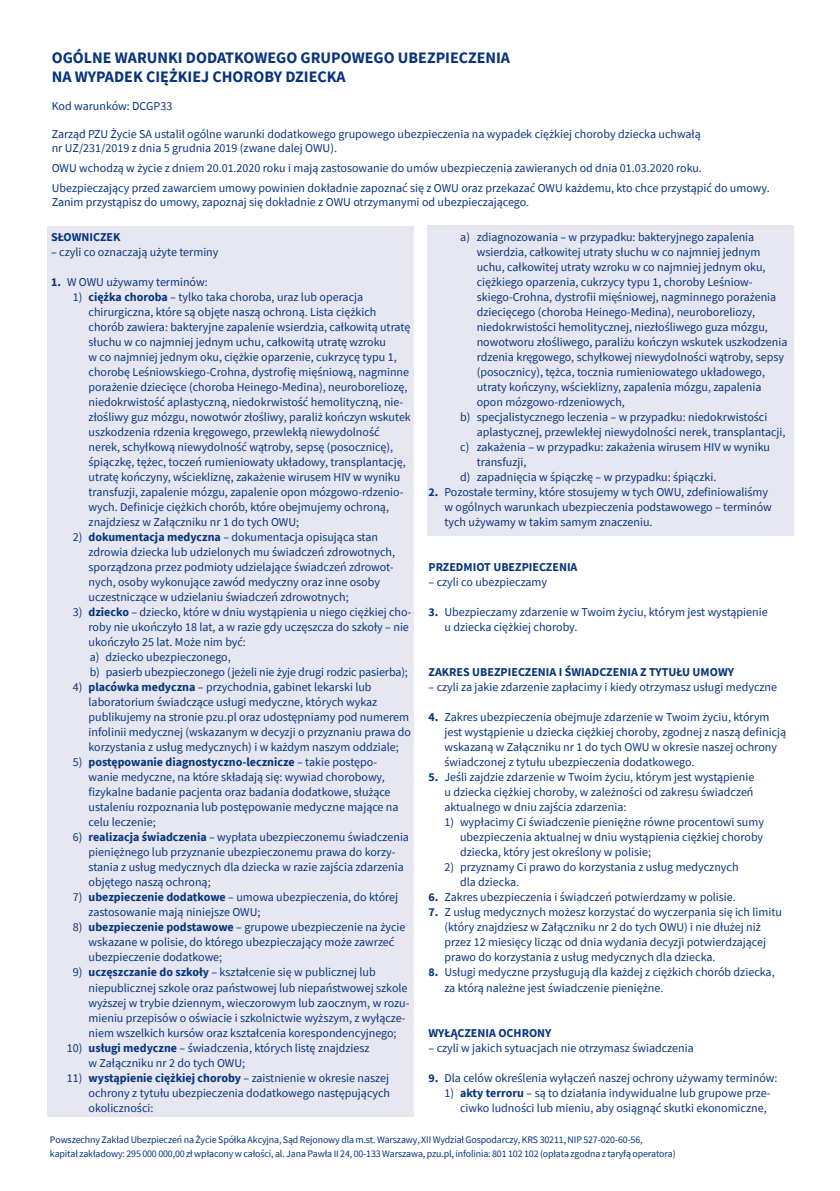
<style>
.page{position:relative;width:840px;height:1191px;background:#fff}
.page>*{position:absolute;margin:0;border:0;box-sizing:border-box;transform-origin:0 0}
.t1{font:700 16px/19.2px "Source Sans Pro";color:#08347b}
._2_II_st_1cyfra_pod{font:12px/15px "Source Sans Pro";color:#08347b}
._1_Treść_normal_I_st{font:12px/15px "Source Sans Pro";color:#08347b}
._4_III_st_pod_1_cyfr{font:12px/15px "Source Sans Pro";color:#08347b}
._1_Treść_normal_I_st-2{font:700 12px "Source Sans Pro";color:#08347b}
._5_III_st_pod_2_cyfr{font:12px "Source Sans Pro";letter-spacing:-.01em;color:#08347b}
.t2{font:10px/14px "Source Sans Pro";letter-spacing:-.015em;color:#08347b}
.s1{font-weight:700}
</style>
<div class="page">
<div style="left:427px;top:226px;width:365px;height:310px;background:#e6e7f1"></div>
<div style="left:48px;top:226px;width:365px;height:890px;background:#e6e7f1"></div>
<h1 class="t1" style="left:52px;top:48px;width:459px">OGÓLNE WARUNKI DODATKOWEGO GRUPOWEGO UBEZPIECZENIA<br>NA WYPADEK CIĘŻKIEJ CHOROBY DZIECKA</h1>
<p class="_2_II_st_1cyfra_pod" style="left:52px;top:99px;width:122px">Kod warunków: DCGP33</p>
<p class="_2_II_st_1cyfra_pod" style="left:52px;top:127px;width:650px;line-height:14px">Zarząd PZU Życie SA ustalił ogólne warunki dodatkowego grupowego ubezpieczenia na wypadek ciężkiej choroby dziecka uchwałą nr UZ/231/2019 z dnia 5 grudnia 2019 (zwane dalej OWU).</p>
<p class="_2_II_st_1cyfra_pod" style="left:52px;top:158px;width:719px;line-height:19.6px">OWU wchodzą w życie z dniem 20.01.2020 roku i mają zastosowanie do umów ubezpieczenia zawieranych od dnia 01.03.2020 roku.<br>Ubezpieczający przed zawarciem umowy powinien dokładnie zapoznać się z OWU oraz przekazać OWU każdemu, kto chce przystąpić do umowy.</p>
<p class="_2_II_st_1cyfra_pod" style="left:52px;top:194px;width:478px">Zanim przystąpisz do umowy, zapoznaj się dokładnie z OWU otrzymanymi od ubezpieczającego.</p>
<p class="_1_Treść_normal_I_st-2" style="left:51px;top:228px;width:71px">SŁOWNICZEK</p>
<p class="_1_Treść_normal_I_st" style="left:51px;top:244px;width:169px">– czyli co oznaczają użyte terminy</p>
<p class="_1_Treść_normal_I_st" style="left:51px;top:274px;width:158px"><span class="s1">1.</span> W OWU używamy terminów:</p>
<p class="_2_II_st_1cyfra_pod" style="left:88px;top:289px;width:323px;text-indent:-16px">1) <span class="s1">ciężka choroba</span> – tylko taka choroba, uraz lub operacja chirurgiczna, które są objęte naszą ochroną. Lista ciężkich chorób zawiera: bakteryjne zapalenie wsierdzia, całkowitą utratę słuchu w co najmniej jednym uchu, całkowitą utratę wzroku<br>w co najmniej jednym oku, ciężkie oparzenie, cukrzycę typu 1, chorobę Leśniowskiego-Crohna, dystrofię mięśniową, nagminne porażenie dziecięce (choroba Heinego-Medina), neuroboreliozę, niedokrwistość aplastyczną, niedokrwistość hemolityczną, nie&shy;złośliwy guz mózgu, nowotwór złośliwy, paraliż kończyn wskutek uszkodzenia rdzenia kręgowego, przewlekłą niewydolność nerek, schyłkową niewydolność wątroby, sepsę (posocznicę), śpiączkę, tężec, toczeń rumieniowaty układowy, transplantację, utratę kończyny, wściekliznę, zakażenie wirusem HIV w wyniku transfuzji, zapalenie mózgu, zapalenie opon mózgowo-rdzenio&shy;wych. Definicje ciężkich chorób, które obejmujemy ochroną, znajdziesz w Załączniku nr 1 do tych OWU;</p>
<p class="_2_II_st_1cyfra_pod" style="left:88px;top:529px;width:308px;text-indent:-16px">2) <span class="s1">dokumentacja medyczna</span> – dokumentacja opisująca stan zdrowia dziecka lub udzielonych mu świadczeń zdrowotnych, sporządzona przez podmioty udzielające świadczeń zdrowot&shy;nych, osoby wykonujące zawód medyczny oraz inne osoby uczestniczące w udzielaniu świadczeń zdrowotnych;</p>
<p class="_2_II_st_1cyfra_pod" style="left:88px;top:604px;width:324px;text-indent:-16px">3) <span class="s1">dziecko</span> – dziecko, które w dniu wystąpienia u niego ciężkiej cho&shy;roby nie ukończyło 18 lat, a w razie gdy uczęszcza do szkoły – nie ukończyło 25 lat. Może nim być:</p>
<p class="_5_III_st_pod_2_cyfr" style="left:90px;top:649px;width:142px">a) dziecko ubezpieczonego,</p>
<p class="_5_III_st_pod_2_cyfr" style="left:90px;top:664px;width:319px">b) pasierb ubezpieczonego (jeżeli nie żyje drugi rodzic pasierba);</p>
<p class="_2_II_st_1cyfra_pod" style="left:88px;top:679px;width:324px;text-indent:-16px">4) <span class="s1">placówka medyczna</span> – przychodnia, gabinet lekarski lub laboratorium świadczące usługi medyczne, których wykaz publikujemy na stronie pzu.pl oraz udostępniamy pod numerem infolinii medycznej (wskazanym w decyzji o przyznaniu prawa do korzystania z usług medycznych) i w każdym naszym oddziale;</p>
<p class="_2_II_st_1cyfra_pod" style="left:88px;top:754px;width:311px;text-indent:-16px">5) <span class="s1">postępowanie diagnostyczno-lecznicze</span> – takie postępo&shy;wanie medyczne, na które składają się: wywiad chorobowy, fizykalne badanie pacjenta oraz badania dodatkowe, służące ustaleniu rozpoznania lub postępowanie medyczne mające na celu leczenie;</p>
<p class="_2_II_st_1cyfra_pod" style="left:88px;top:829px;width:322px;text-indent:-16px">6) <span class="s1">realizacja świadczenia</span> – wypłata ubezpieczonemu świadczenia pieniężnego lub przyznanie ubezpieczonemu prawa do korzy&shy;stania z usług medycznych dla dziecka w razie zajścia zdarzenia objętego naszą ochroną;</p>
<p class="_2_II_st_1cyfra_pod" style="left:88px;top:889px;width:311px;text-indent:-16px">7) <span class="s1">ubezpieczenie dodatkowe</span> – umowa ubezpieczenia, do której zastosowanie mają niniejsze OWU;</p>
<p class="_2_II_st_1cyfra_pod" style="left:88px;top:920px;width:318px;text-indent:-16px">8) <span class="s1">ubezpieczenie podstawowe</span> – grupowe ubezpieczenie na życie wskazane w polisie, do którego ubezpieczający może zawrzeć ubezpieczenie dodatkowe;</p>
<p class="_2_II_st_1cyfra_pod" style="left:88px;top:965px;width:322px;text-indent:-16px">9) <span class="s1">uczęszczanie do szkoły</span> – kształcenie się w publicznej lub niepublicznej szkole oraz państwowej lub niepaństwowej szkole wyższej w trybie dziennym, wieczorowym lub zaocznym, w rozu&shy;mieniu przepisów o oświacie i szkolnictwie wyższym, z wyłącze&shy;niem wszelkich kursów oraz kształcenia korespondencyjnego;</p>
<p class="_2_II_st_1cyfra_pod" style="left:88px;top:1040px;width:282px;text-indent:-22px">10) <span class="s1">usługi medyczne</span> – świadczenia, których listę znajdziesz w Załączniku nr 2 do tych OWU;</p>
<p class="_2_II_st_1cyfra_pod" style="left:88px;top:1070px;width:303px;text-align:justify;text-indent:-22px">11) <span class="s1">wystąpienie ciężkiej choroby</span> – zaistnienie w okresie naszej ochrony z tytułu ubezpieczenia dodatkowego następujących okoliczności:</p>
<p class="_4_III_st_pod_1_cyfr" style="left:476px;top:229px;width:312px;text-indent:-16px">a) zdiagnozowania – w przypadku: bakteryjnego zapalenia wsierdzia, całkowitej utraty słuchu w co najmniej jednym uchu, całkowitej utraty wzroku w co najmniej jednym oku, ciężkiego oparzenia, cukrzycy typu 1, choroby Leśniow&shy;skiego-Crohna, dystrofii mięśniowej, nagminnego porażenia dziecięcego (choroba Heinego-Medina), neuroboreliozy, niedokrwistości hemolitycznej, niezłośliwego guza mózgu, nowotworu złośliwego, paraliżu kończyn wskutek uszkodzenia rdzenia kręgowego, schyłkowej niewydolności wątroby, sepsy (posocznicy), tężca, tocznia rumieniowatego układowego, utraty kończyny, wścieklizny, zapalenia mózgu, zapalenia opon mózgowo-rdzeniowych,</p>
<p class="_4_III_st_pod_1_cyfr" style="left:476px;top:409px;width:310px;text-indent:-16px">b) specjalistycznego leczenia – w przypadku: niedokrwistości aplastycznej, przewlekłej niewydolności nerek, transplantacji,</p>
<p class="_4_III_st_pod_1_cyfr" style="left:476px;top:439px;width:294px;text-indent:-16px">c) zakażenia – w przypadku: zakażenia wirusem HIV w wyniku transfuzji,</p>
<p class="_4_III_st_pod_1_cyfr" style="left:460px;top:469px;width:257px">d) zapadnięcia w śpiączkę – w przypadku: śpiączki.</p>
<p class="_1_Treść_normal_I_st" style="left:444px;top:484px;width:329px;text-indent:-16px"><span class="s1">2.</span> Pozostałe terminy, które stosujemy w tych OWU, zdefiniowaliśmy w ogólnych warunkach ubezpieczenia podstawowego – terminów tych używamy w takim samym znaczeniu.</p>
<p class="_1_Treść_normal_I_st-2" style="left:428px;top:559px;width:150px">PRZEDMIOT UBEZPIECZENIA</p>
<p class="_1_Treść_normal_I_st" style="left:428px;top:574px;width:120px">– czyli co ubezpieczamy</p>
<p class="_1_Treść_normal_I_st" style="left:444px;top:604px;width:324px;text-indent:-16px"><span class="s1">3.</span> Ubezpieczamy zdarzenie w Twoim życiu, którym jest wystąpienie u dziecka ciężkiej choroby.</p>
<p class="_1_Treść_normal_I_st-2" style="left:428px;top:664px;width:307px">ZAKRES UBEZPIECZENIA I ŚWIADCZENIA Z TYTUŁU UMOWY</p>
<p class="_1_Treść_normal_I_st" style="left:428px;top:679px;width:350px">– czyli za jakie zdarzenie zapłacimy i kiedy otrzymasz usługi medyczne</p>
<p class="_1_Treść_normal_I_st" style="left:444px;top:709px;width:343px;text-indent:-16px"><span class="s1">4.</span> Zakres ubezpieczenia obejmuje zdarzenie w Twoim życiu, którym jest wystąpienie u dziecka ciężkiej choroby, zgodnej z naszą definicją wskazaną w Załączniku nr 1 do tych OWU w okresie naszej ochrony świadczonej z tytułu ubezpieczenia dodatkowego.</p>
<p class="_1_Treść_normal_I_st" style="left:444px;top:769px;width:311px;text-align:justify;text-indent:-16px"><span class="s1">5.</span> Jeśli zajdzie zdarzenie w Twoim życiu, którym jest wystąpienie u dziecka ciężkiej choroby, w zależności od zakresu świadczeń aktualnego w dniu zajścia zdarzenia:</p>
<p class="_2_II_st_1cyfra_pod" style="left:460px;top:814px;width:305px;text-align:justify;text-indent:-16px">1) wypłacimy Ci świadczenie pieniężne równe procentowi sumy ubezpieczenia aktualnej w dniu wystąpienia ciężkiej choroby dziecka, który jest określony w polisie;</p>
<p class="_2_II_st_1cyfra_pod" style="left:460px;top:859px;width:280px;text-indent:-16px">2) przyznamy Ci prawo do korzystania z usług medycznych dla dziecka.</p>
<p class="_1_Treść_normal_I_st" style="left:428px;top:889px;width:308px"><span class="s1">6.</span> Zakres ubezpieczenia i świadczeń potwierdzamy w polisie.</p>
<p class="_1_Treść_normal_I_st" style="left:444px;top:905px;width:339px;text-indent:-16px"><span class="s1">7.</span> Z usług medycznych możesz korzystać do wyczerpania się ich limitu (który znajdziesz w Załączniku nr 2 do tych OWU) i nie dłużej niż przez 12 miesięcy licząc od dnia wydania decyzji potwierdzającej prawo do korzystania z usług medycznych dla dziecka.</p>
<p class="_1_Treść_normal_I_st" style="left:444px;top:965px;width:331px;text-indent:-16px"><span class="s1">8.</span> Usługi medyczne przysługują dla każdej z ciężkich chorób dziecka, za którą należne jest świadczenie pieniężne.</p>
<p class="_1_Treść_normal_I_st-2" style="left:428px;top:1024px;width:124px">WYŁĄCZENIA OCHRONY</p>
<p class="_1_Treść_normal_I_st" style="left:428px;top:1040px;width:266px">– czyli w jakich sytuacjach nie otrzymasz świadczenia</p>
<p class="_1_Treść_normal_I_st" style="left:428px;top:1070px;width:350px"><span class="s1">9.</span> Dla celów określenia wyłączeń naszej ochrony używamy terminów:</p>
<p class="_2_II_st_1cyfra_pod" style="left:460px;top:1085px;width:312px;text-indent:-16px">1) <span class="s1">akty terroru</span> – są to działania indywidualne lub grupowe prze&shy;ciwko ludności lub mieniu, aby osiągnąć skutki ekonomiczne,</p>
<p class="t2" style="left:50px;top:1132px;width:627px">Powszechny Zakład Ubezpieczeń na Życie Spółka Akcyjna, Sąd Rejonowy dla m.st. Warszawy, XII Wydział Gospodarczy, KRS 30211, NIP 527-020-60-56,<br>kapitał zakładowy: 295 000 000,00 zł wpłacony w całości, al. Jana Pawła II 24, 00-133 Warszawa, pzu.pl, infolinia: 801 102 102 (opłata zgodna z taryfą operatora)</p>
</div>
